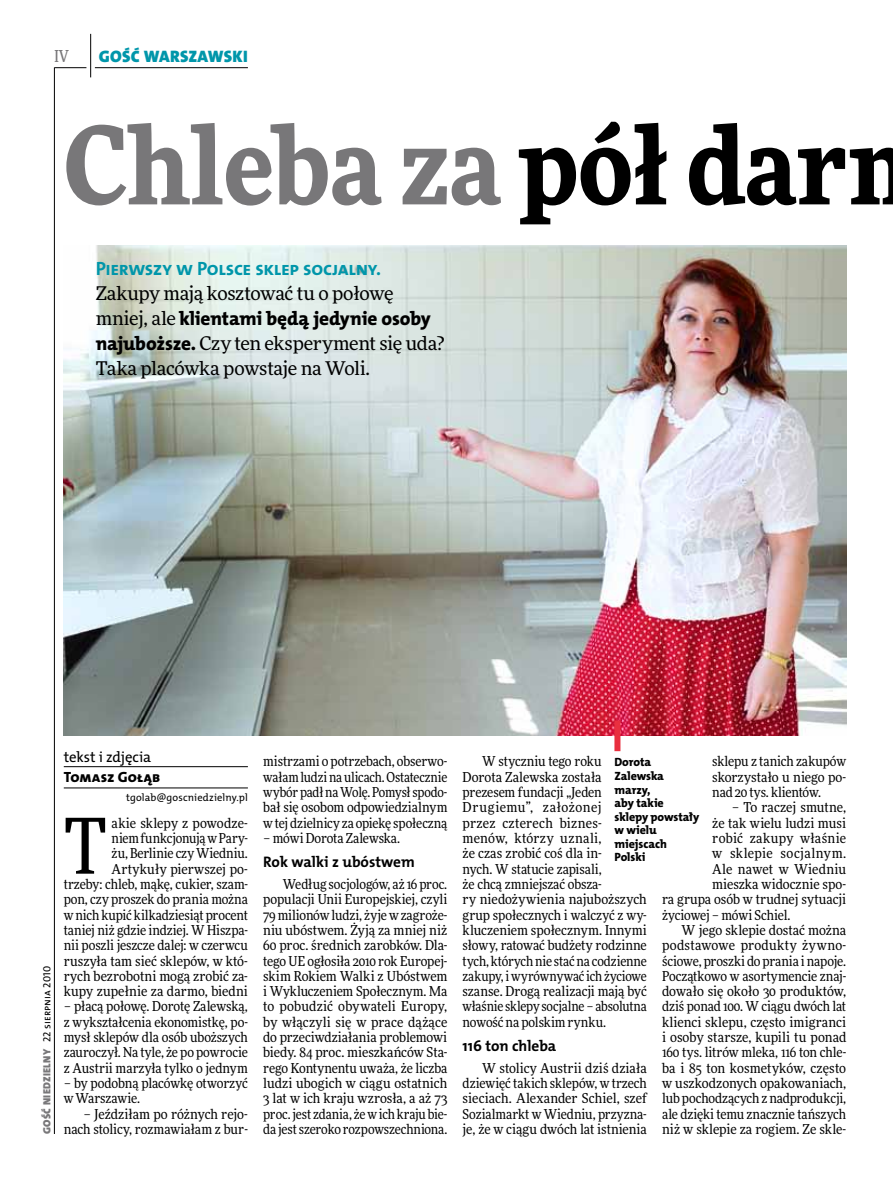
<style>
.page{position:relative;width:893px;height:1191px;background:#fff}
.page>*{position:absolute;margin:0;border:0;box-sizing:border-box;transform-origin:0 0}
.t1{font:900 108px "Freeday Narrow";color:#787779}
.t2{font:76.95px "Freeday Narrow News";color:#000}
.t3{font:19.35px "The Mix HP8 Ex Bld";letter-spacing:-.01em;color:#000}
.t4{font:19.35px "The Mix HP7 Bld";letter-spacing:-.02em;color:#0096aa}
.t5{font:18.9px/24.9px "Freeday News";letter-spacing:-.015em;color:#000}
.t6{font:16.65px "The Mix HP9 Blk";letter-spacing:.02em;color:#0096aa}
.t7{font:500 16.5px "Freeday Narrow";color:#787779;scale:.9 1}
.t8{font:15.3px "The Mix HP7 Bld";color:#000}
.t9{font:14.85px "The Mix HP5 Plain";letter-spacing:-.015em;color:#000}
.t10{font:14.85px "The Mix HP8 Ex Bld";letter-spacing:.02em;color:#000}
.t11{font:13.65px/15.3px "Freeday Narrow News";color:#000;text-align:justify}
.t12{font:13.65px "Freeday Narrow News";letter-spacing:.02em;color:#000}
.t13{font:13.65px "Freeday Narrow News";letter-spacing:.03em;color:#000}
.t14{font:12px/13.5px "The Mix HP8 Ex Bld";letter-spacing:-.005em;color:#000}
.t15{font:10.5px "The Mix HP9 Blk";letter-spacing:.025em;color:#787779}
.t16{font:10.5px "The Mix HP5 Plain";letter-spacing:.01em;color:#000}
.s1{color:#000}
.s2{font-family:"Freeday News";font-size:18.9px}
.s3{font-family:"The Mix HP8 Ex Bld";font-size:19.35px}
.s4{font-family:"The Mix HP5 Plain";color:#000}
</style>
<div class="page">
<hr style="left:54px;top:67px;width:1px;height:1067px;background:#000">
<hr style="left:90px;top:34px;width:1px;height:43px;background:#000">
<hr style="left:54px;top:67px;width:32px;height:1px;background:#000">
<hr style="left:95px;top:67px;width:153px;height:1px;background:#000">
<img style="left:64px;top:246px;width:782px;height:490px">
<hr style="left:64px;top:766px;width:184px;height:1px;background:#000">
<hr style="left:64px;top:787px;width:184px;height:1px;background:#000">
<div style="left:614px;top:720px;width:6px;height:31px;background:#e92f3f"></div>
<p class="t7" style="left:54px;top:46px;width:17px">IV</p>
<p class="t6" style="left:99px;top:46px;width:150px">GOŚĆ WARSZAWSKI</p>
<h1 class="t1" style="left:64px;top:95px;width:786px">Chleba za <span class="s1">pół dar</span></h1>
<h3 class="t4" style="left:96px;top:256px;width:287px">Pierwszy w Polsce sklep socjalny.</h3>
<h3 class="t5" style="left:96px;top:280px;width:299px">Zakupy mają kosztować tu o połowę</h3>
<h3 class="t3" style="left:96px;top:306px;width:337px"><span class="s2">mniej, ale</span> klientami będą jedynie osoby</h3>
<h3 class="t5" style="left:96px;top:330px;width:350px"><span class="s3">najuboższe.</span> Czy ten eksperyment się uda?<br>Taka placówka powstaje na Woli.</h3>
<p class="t15" style="left:40px;top:1134px;width:170px;rotate:-90deg">GOŚĆ NIEDZIELNY <span class="s4">22 sierpnia 2010</span></p>
<p class="t9" style="left:64px;top:747px;width:89px">tekst i zdjęcia</p>
<p class="t10" style="left:64px;top:767px;width:98px">Tomasz Gołąb</p>
<p class="t16" style="left:126px;top:790px;width:123px">tgolab@goscniedzielny.pl</p>
<p class="t11" style="left:64px;top:815px;width:186px;text-align:right">akie sklepy z powodze-<br>niem funkcjonują w Pary-<br>żu, Berlinie czy Wiedniu.<br>Artykuły pierwszej po-<br>trzeby: chleb, mąkę, cukier, szam&shy;pon, czy proszek do prania można w nich kupić kilkadziesiąt procent taniej niż gdzie indziej. W Hiszpa&shy;nii poszli jeszcze dalej: w czerwcu ruszyła tam sieć sklepów, w któ&shy;rych bezrobotni mogą zrobić za&shy;kupy zupełnie za darmo, biedni</p>
<p class="t11" style="left:64px;top:998px;width:186px">– płacą połowę. Dorotę Zalewską, z wykształcenia ekonomistkę, po&shy;mysł sklepów dla osób uboższych zauroczył. Na tyle, że po powrocie z Austrii marzyła tylko o jednym</p>
<p class="t11" style="left:64px;top:1075px;width:186px">– by podobną placówkę otworzyć w Warszawie.</p>
<p class="t11" style="left:64px;top:1106px;width:186px;text-align:right">– Jeździłam po różnych rejo&shy;nach stolicy, rozmawiałam z bur-</p>
<h2 class="t2" style="left:64px;top:799px;width:45px">T</h2>
<p class="t11" style="left:263px;top:754px;width:186px">mistrzami o potrzebach, obserwo&shy;wałam ludzi na ulicach. Ostatecznie wybór padł na Wolę. Pomysł spodo&shy;bał się osobom odpowiedzialnym w tej dzielnicy za opiekę społeczną</p>
<p class="t11" style="left:263px;top:830px;width:138px">– mówi Dorota Zalewska.</p>
<p class="t8" style="left:263px;top:852px;width:153px">Rok walki z ubóstwem</p>
<p class="t11" style="left:263px;top:876px;width:186px;text-indent:20px">Według socjologów, aż 16 proc. populacji Unii Europejskiej, czyli 79 milionów ludzi, żyje w zagroże&shy;niu ubóstwem. Żyją za mniej niż 60 proc. średnich zarobków. Dla&shy;tego UE ogłosiła 2010 rok Europej&shy;skim Rokiem Walki z Ubóstwem i Wykluczeniem Społecznym. Ma to pobudzić obywateli Europy, by włączyli się w prace dążące do przeciwdziałania problemowi biedy. 84 proc. mieszkańców Sta&shy;rego Kontynentu uważa, że liczba ludzi ubogich w ciągu ostatnich 3 lat w ich kraju wzrosła, a aż 73 proc. jest zdania, że w ich kraju bie&shy;da jest szeroko rozpowszechniona.</p>
<p class="t11" style="left:463px;top:754px;width:186px;text-align:left;text-indent:20px">W styczniu tego roku<br>Dorota Zalewska została prezesem fundacji „Jeden<br>Drugiemu”, założonej<br>przez czterech biznes&shy;menów, którzy uznali,<br>że czas zrobić coś dla in-<br>nych. W statucie zapisali,<br>że chcą zmniejszać obsza-<br>ry niedożywienia najuboższych grup społecznych i walczyć z wy&shy;kluczeniem społecznym. Innymi słowy, ratować budżety rodzinne tych, których nie stać na codzienne zakupy, i wyrównywać ich życiowe szanse. Drogą realizacji mają być właśnie sklepy socjalne – absolutna nowość na polskim rynku.</p>
<p class="t8" style="left:463px;top:1036px;width:95px">116 ton chleba</p>
<p class="t11" style="left:463px;top:1060px;width:186px;text-indent:20px">W stolicy Austrii dziś działa dziewięć takich sklepów, w trzech sieciach. Alexander Schiel, szef Sozialmarkt w Wiedniu, przyzna&shy;je, że w ciągu dwóch lat istnienia</p>
<p class="t11" style="left:712px;top:754px;width:135px">sklepu z tanich zakupów skorzystało u niego po&shy;nad 20 tys. klientów.</p>
<p class="t11" style="left:732px;top:799px;width:116px">– To raczej smutne,</p>
<p class="t11" style="left:712px;top:815px;width:135px">że tak wielu ludzi musi</p>
<p class="t12" style="left:712px;top:829px;width:135px">robić zakupy właśnie</p>
<p class="t13" style="left:712px;top:845px;width:135px">w sklepie socjalnym.</p>
<p class="t11" style="left:712px;top:861px;width:135px">Ale nawet w Wiedniu</p>
<p class="t11" style="left:712px;top:876px;width:135px">mieszka widocznie spo-</p>
<p class="t11" style="left:662px;top:891px;width:186px">ra grupa osób w trudnej sytuacji</p>
<p class="t11" style="left:662px;top:907px;width:130px">życiowej – mówi Schiel.</p>
<p class="t11" style="left:682px;top:922px;width:166px">W jego sklepie dostać można</p>
<p class="t12" style="left:662px;top:937px;width:186px">podstawowe produkty żywno-</p>
<p class="t11" style="left:662px;top:953px;width:186px">ściowe, proszki do prania i napoje.</p>
<p class="t11" style="left:662px;top:968px;width:186px">Początkowo w asortymencie znaj-</p>
<p class="t11" style="left:662px;top:983px;width:186px">dowało się około 30 produktów,</p>
<p class="t11" style="left:662px;top:998px;width:186px">dziś ponad 100. W ciągu dwóch lat</p>
<p class="t11" style="left:662px;top:1014px;width:186px">klienci sklepu, często imigranci</p>
<p class="t11" style="left:662px;top:1029px;width:186px">i osoby starsze, kupili tu ponad</p>
<p class="t11" style="left:662px;top:1044px;width:186px">160 tys. litrów mleka, 116 ton chle-</p>
<p class="t11" style="left:662px;top:1060px;width:186px">ba i 85 ton kosmetyków, często</p>
<p class="t11" style="left:662px;top:1075px;width:186px">w uszkodzonych opakowaniach,</p>
<p class="t11" style="left:662px;top:1090px;width:186px">lub pochodzących z nadprodukcji,</p>
<p class="t11" style="left:662px;top:1106px;width:186px">ale dzięki temu znacznie tańszych</p>
<p class="t11" style="left:662px;top:1121px;width:186px">niż w sklepie za rogiem. Ze skle-</p>
<p class="t14" style="left:614px;top:755px;width:87px">Dorota<br>Zalewska marzy,<br>aby takie sklepy powstały w wielu miejscach<br>Polski</p>
</div>
